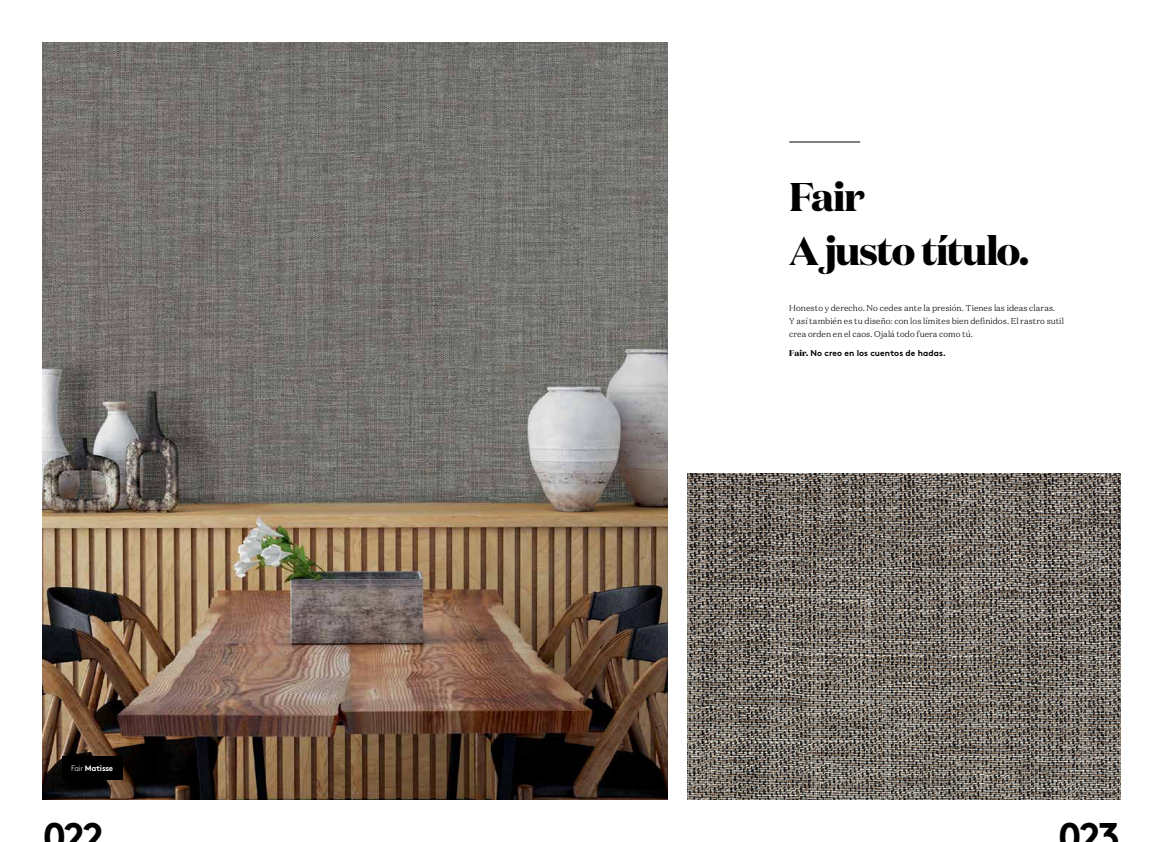
<style>
.page{position:relative;width:1163px;height:842px;background:#fff}
.page>*{position:absolute;margin:0;border:0;box-sizing:border-box;transform-origin:0 0}
.t1{font:700 40px/54.2px "Domaine Disp";letter-spacing:-.03em;color:#000}
.t2{font:700 40px "Brown";letter-spacing:-.08em;color:#000}
.t3{font:300 8.5px/13px "Domaine Text";letter-spacing:.005em;color:#000}
.t4{font:700 8.5px "Brown";letter-spacing:.01em;color:#000}
.t5{font:700 8px "Brown";letter-spacing:-.03em;color:#fff}
.s1{font-weight:300}
.s2{font-family:"Domaine Disp"}
</style>
<div class="page">
<img style="left:43px;top:43px;width:624px;height:756px">
<div style="left:63px;top:756px;width:60px;height:23px;background:#000"></div>
<img style="left:687px;top:473px;width:433px;height:326px">
<hr style="left:789px;top:142px;width:71px;height:1px;background:#000">
<p class="t5" style="left:71px;top:762px;width:44px"><span class="s1">Fair</span> Matisse</p>
<h1 class="t1" style="left:789px;top:169px;width:241px">Fair<br>A justo título.</h1>
<p class="t3" style="left:789px;top:301px;width:276px">Honesto y derecho. No cedes ante la presión. Tienes las ideas claras.<br>Y así también es tu diseño: con los límites bien definidos. El rastro sutil crea orden en el caos. Ojalá todo fuera como tú.</p>
<p class="t4" style="left:789px;top:346px;width:158px"><span class="s2">Fair.</span> No creo en los cuentos de hadas.</p>
<h1 class="t2" style="left:43px;top:804px;width:63px">022</h1>
<h1 class="t2" style="left:1057px;top:804px;width:64px">023</h1>
</div>
